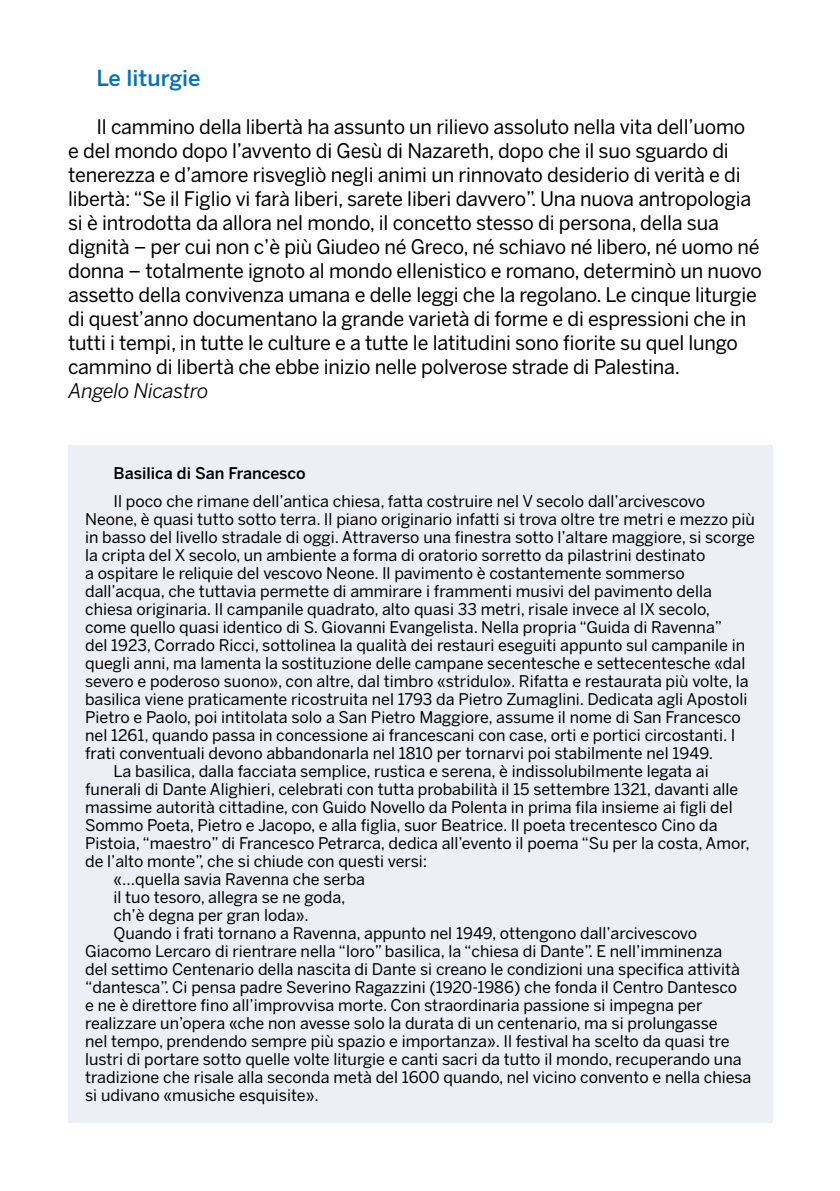
<style>
.page{position:relative;width:840px;height:1191px;background:#fff}
.page>*{position:absolute;margin:0;border:0;box-sizing:border-box;transform-origin:0 0}
.t1{font:500 22px "Benton Sans";color:#0e72b2}
.t2{font:20px/24px "Benton Sans";letter-spacing:-.01em;color:#000}
.t3{font:italic 20px "Benton Sans";letter-spacing:-.01em;color:#000}
.t4{font:16px "Benton Sans";color:#000}
.t5{font:500 16px "Benton Sans";color:#000}
</style>
<div class="page">
<div style="left:68px;top:445px;width:703px;height:678px;background:#edeff7"></div>
<h1 class="t1" style="left:96px;top:64px;width:106px">Le liturgie</h1>
<p class="t2" style="left:68px;top:114px;width:695px;text-indent:28px">Il cammino della libertà ha assunto un rilievo assoluto nella vita dell’uomo<br>e del mondo dopo l’avvento di Gesù di Nazareth, dopo che il suo sguardo di tenerezza e d’amore risvegliò negli animi un rinnovato desiderio di verità e di libertà: “Se il Figlio vi farà liberi, sarete liberi davvero”. Una nuova antropologia si è introdotta da allora nel mondo, il concetto stesso di persona, della sua dignità – per cui non c’è più Giudeo né Greco, né schiavo né libero, né uomo né donna – totalmente ignoto al mondo ellenistico e romano, determinò un nuovo assetto della convivenza umana e delle leggi che la regolano. Le cinque liturgie di quest’anno documentano la grande varietà di forme e di espressioni che in tutti i tempi, in tutte le culture e a tutte le latitudini sono fiorite su quel lungo cammino di libertà che ebbe inizio nelle polverose strade di Palestina.</p>
<p class="t3" style="left:68px;top:379px;width:141px">Angelo Nicastro</p>
<p class="t5" style="left:113px;top:464px;width:193px">Basilica di San Francesco</p>
<p class="t4" style="left:113px;top:492px;width:592px">Il poco che rimane dell’antica chiesa, fatta costruire nel V secolo dall’arcivescovo</p>
<p class="t4" style="left:85px;top:510px;width:671px">Neone, è quasi tutto sotto terra. Il piano originario infatti si trova oltre tre metri e mezzo più</p>
<p class="t4" style="left:85px;top:528px;width:670px">in basso del livello stradale di oggi. Attraverso una finestra sotto l’altare maggiore, si scorge</p>
<p class="t4" style="left:85px;top:546px;width:621px">la cripta del X secolo, un ambiente a forma di oratorio sorretto da pilastrini destinato</p>
<p class="t4" style="left:85px;top:564px;width:600px">a ospitare le reliquie del vescovo Neone. Il pavimento è costantemente sommerso</p>
<p class="t4" style="left:85px;top:582px;width:628px">dall’acqua, che tuttavia permette di ammirare i frammenti musivi del pavimento della</p>
<p class="t4" style="left:85px;top:600px;width:626px">chiesa originaria. Il campanile quadrato, alto quasi 33 metri, risale invece al IX secolo,</p>
<p class="t4" style="left:85px;top:618px;width:638px">come quello quasi identico di S. Giovanni Evangelista. Nella propria “Guida di Ravenna”</p>
<p class="t4" style="left:85px;top:636px;width:661px">del 1923, Corrado Ricci, sottolinea la qualità dei restauri eseguiti appunto sul campanile in</p>
<p class="t4" style="left:85px;top:654px;width:661px">quegli anni, ma lamenta la sostituzione delle campane secentesche e settecentesche «dal</p>
<p class="t4" style="left:85px;top:672px;width:664px">severo e poderoso suono», con altre, dal timbro «stridulo». Rifatta e restaurata più volte, la</p>
<p class="t4" style="left:85px;top:690px;width:663px">basilica viene praticamente ricostruita nel 1793 da Pietro Zumaglini. Dedicata agli Apostoli</p>
<p class="t4" style="left:85px;top:708px;width:657px">Pietro e Paolo, poi intitolata solo a San Pietro Maggiore, assume il nome di San Francesco</p>
<p class="t4" style="left:85px;top:726px;width:651px">nel 1261, quando passa in concessione ai francescani con case, orti e portici circostanti. I</p>
<p class="t4" style="left:85px;top:744px;width:629px">frati conventuali devono abbandonarla nel 1810 per tornarvi poi stabilmente nel 1949.</p>
<p class="t4" style="left:113px;top:762px;width:596px">La basilica, dalla facciata semplice, rustica e serena, è indissolubilmente legata ai</p>
<p class="t4" style="left:85px;top:780px;width:654px">funerali di Dante Alighieri, celebrati con tutta probabilità il 15 settembre 1321, davanti alle</p>
<p class="t4" style="left:85px;top:798px;width:648px">massime autorità cittadine, con Guido Novello da Polenta in prima fila insieme ai figli del</p>
<p class="t4" style="left:85px;top:816px;width:633px">Sommo Poeta, Pietro e Jacopo, e alla figlia, suor Beatrice. Il poeta trecentesco Cino da</p>
<p class="t4" style="left:85px;top:834px;width:666px">Pistoia, “maestro” di Francesco Petrarca, dedica all’evento il poema “Su per la costa, Amor,</p>
<p class="t4" style="left:85px;top:852px;width:343px">de l’alto monte”, che si chiude con questi versi:</p>
<p class="t4" style="left:113px;top:870px;width:253px">«…quella savia Ravenna che serba</p>
<p class="t4" style="left:113px;top:888px;width:233px">il tuo tesoro, allegra se ne goda,</p>
<p class="t4" style="left:113px;top:906px;width:197px">ch’è degna per gran loda».</p>
<p class="t4" style="left:113px;top:924px;width:584px">Quando i frati tornano a Ravenna, appunto nel 1949, ottengono dall’arcivescovo</p>
<p class="t4" style="left:85px;top:942px;width:638px">Giacomo Lercaro di rientrare nella “loro” basilica, la “chiesa di Dante”. E nell’imminenza</p>
<p class="t4" style="left:85px;top:960px;width:656px">del settimo Centenario della nascita di Dante si creano le condizioni una specifica attività</p>
<p class="t4" style="left:85px;top:978px;width:653px">“dantesca”. Ci pensa padre Severino Ragazzini (1920-1986) che fonda il Centro Dantesco</p>
<p class="t4" style="left:85px;top:996px;width:618px">e ne è direttore fino all’improvvisa morte. Con straordinaria passione si impegna per</p>
<p class="t4" style="left:85px;top:1014px;width:633px">realizzare un’opera «che non avesse solo la durata di un centenario, ma si prolungasse</p>
<p class="t4" style="left:85px;top:1032px;width:645px">nel tempo, prendendo sempre più spazio e importanza». Il festival ha scelto da quasi tre</p>
<p class="t4" style="left:85px;top:1050px;width:657px">lustri di portare sotto quelle volte liturgie e canti sacri da tutto il mondo, recuperando una</p>
<p class="t4" style="left:85px;top:1068px;width:667px">tradizione che risale alla seconda metà del 1600 quando, nel vicino convento e nella chiesa</p>
<p class="t4" style="left:85px;top:1086px;width:235px">si udivano «musiche esquisite».</p>
</div>
